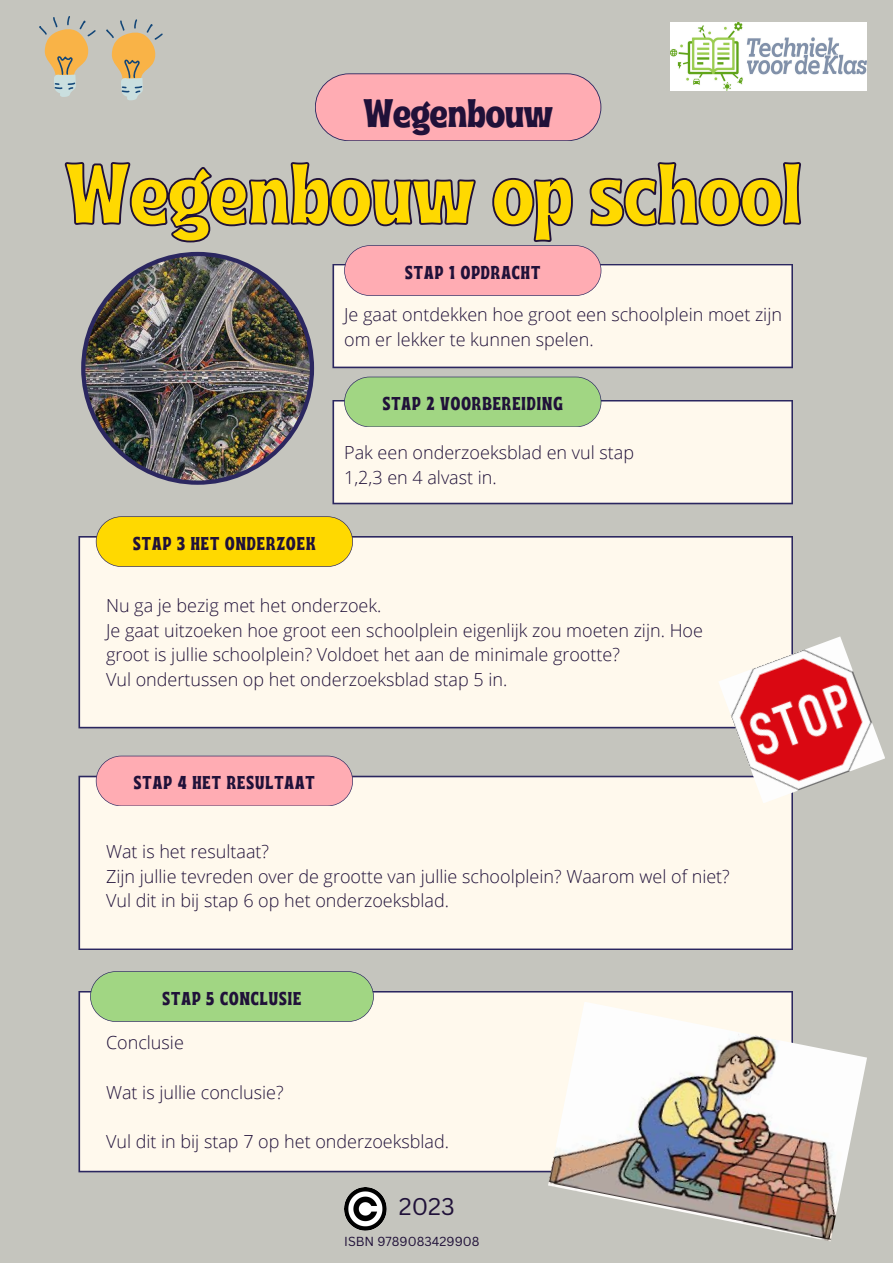
<style>
.page{position:relative;width:893px;height:1263px;background:#c5c5be}
.page>*{position:absolute;margin:0;border:0;box-sizing:border-box;transform-origin:0 0}
.t1{font:86.1px "Ayr Tropika Island Int";color:#ffd900}
.t2{font:39.83px "Ayr Tropika Island Int";color:#201139}
.t3{font:23.55px "Canva Sans";color:#201139}
.t4{font:18.6px "Ayr Tropika Island Int";letter-spacing:.055em;color:#201139}
.t5{font:300 18px/24.8px "Open Sans";color:#201139}
.t6{font:12.75px "Canva Sans";color:#201139}
</style>
<div class="page">
<div style="left:332px;top:264px;width:461px;height:104px;background:#fff9ed"></div>
<div style="left:332px;top:400px;width:461px;height:104px;background:#fff9ed"></div>
<div style="left:78px;top:991px;width:715px;height:181px;background:#fff9ed"></div>
<div style="left:78px;top:776px;width:715px;height:174px;background:#fff9ed"></div>
<div style="left:78px;top:536px;width:715px;height:192px;background:#fff9ed"></div>
<svg style="left:96px;top:516px;width:257px;height:51px"></svg>
<svg style="left:344px;top:245px;width:257px;height:51px"></svg>
<svg style="left:344px;top:377px;width:257px;height:50px"></svg>
<svg style="left:96px;top:756px;width:257px;height:50px"></svg>
<svg style="left:90px;top:971px;width:284px;height:51px"></svg>
<svg style="left:64px;top:162px;width:738px;height:81px"></svg>
<svg style="left:315px;top:73px;width:286px;height:68px"></svg>
<svg style="left:39px;top:16px;width:57px;height:81px"></svg>
<img style="left:718px;top:636px;width:167px;height:167px">
<img style="left:548px;top:1002px;width:319px;height:239px">
<img style="left:81px;top:252px;width:233px;height:233px">
<img style="left:671px;top:23px;width:195px;height:67px">
<img style="left:344px;top:1187px;width:43px;height:43px">
<svg style="left:106px;top:19px;width:57px;height:81px"></svg>
<p class="t2" style="left:363px;top:75px;width:191px">Wegenbouw</p>
<h1 class="t1" style="left:65px;top:112px;width:738px">Wegenbouw op school</h1>
<p class="t4" style="left:405px;top:254px;width:137px">STAP 1 OPDRACHT</p>
<h5 class="t5" style="left:344px;top:302px;width:439px">Je gaat ontdekken hoe groot een schoolplein moet zijn om er lekker te kunnen spelen.</h5>
<p class="t4" style="left:383px;top:386px;width:182px">STAP 2 VOORBEREIDING</p>
<p class="t4" style="left:133px;top:525px;width:184px">STAP 3 HET ONDERZOEK</p>
<p class="t5" style="left:344px;top:440px;width:291px">Pak een onderzoeksblad en vul stap<br>1,2,3 en 4 alvast in.</p>
<h5 class="t5" style="left:106px;top:592px;width:598px">Nu ga je bezig met het onderzoek.<br>Je gaat uitzoeken hoe groot een schoolplein eigenlijk zou moeten zijn. Hoe groot is jullie schoolplein? Voldoet het aan de minimale grootte?<br>Vul ondertussen op het onderzoeksblad stap 5 in.</h5>
<h2 class="t4" style="left:134px;top:765px;width:182px">STAP 4 HET RESULTAAT</h2>
<h5 class="t5" style="left:106px;top:838px;width:625px">Wat is het resultaat?<br>Zijn jullie tevreden over de grootte van jullie schoolplein? Waarom wel of niet?<br>Vul dit in bij stap 6 op het onderzoeksblad.</h5>
<h1 class="t4" style="left:163px;top:980px;width:140px">STAP 5 CONCLUSIE</h1>
<h4 class="t5" style="left:106px;top:1030px;width:79px">Conclusie</h4>
<h5 class="t5" style="left:106px;top:1079px;width:179px">Wat is jullie conclusie?</h5>
<h4 class="t5" style="left:106px;top:1129px;width:344px">Vul dit in bij stap 7 op het onderzoeksblad.</h4>
<p class="t3" style="left:399px;top:1190px;width:57px">2023</p>
<p class="t6" style="left:344px;top:1232px;width:137px">ISBN 9789083429908</p>
</div>
